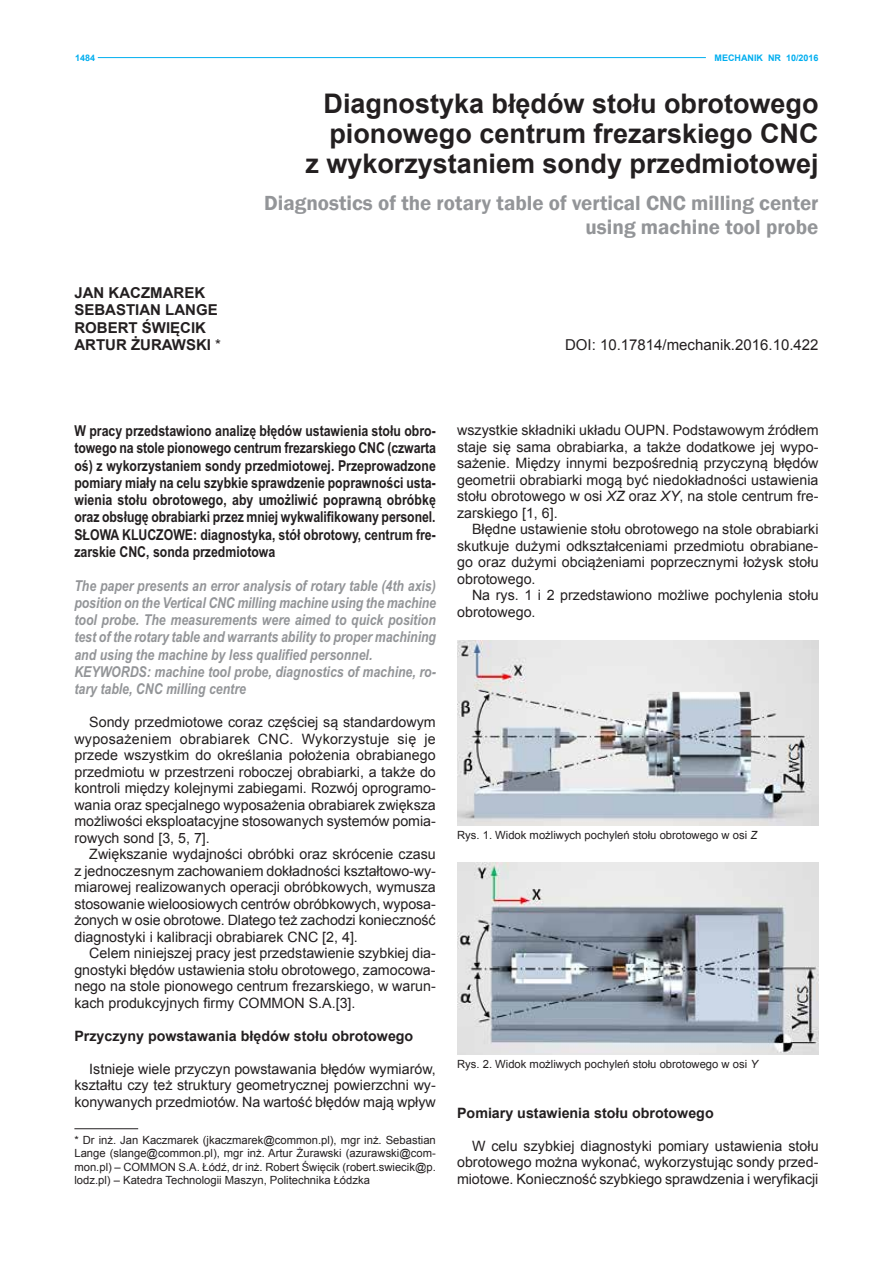
<style>
.page{position:relative;width:893px;height:1263px;background:#fff}
.page>*{position:absolute;margin:0;border:0;box-sizing:border-box;transform-origin:0 0}
.t1{font:700 27px/30px "Arial";color:#231f20;text-align:right}
.t2{font:600 21px/24px "Franklin Gothic";color:#939598;text-align:right}
.t3{font:700 15px/17.2px "Arial Narrow CE";color:#231f20;text-align:justify}
.t4{font:italic 700 15px/17.2px "Arial Narrow CE";color:#939598}
.t5{font:700 15px/17.2px "Arial";color:#231f20}
.t6{font:15px "Arial";color:#231f20}
.t7{font:14.25px/16.5px "Arial";color:#231f20;text-align:justify}
.t8{font:700 14.25px "Arial";color:#231f20}
.t9{font:11.25px/13.5px "Arial";color:#231f20;text-align:justify}
.t10{font:700 9px "Arial";color:#00aeef}
.s1{font-weight:400}
.s2{font-style:italic}
</style>
<div class="page">
<hr style="left:98px;top:57px;width:608px;height:1px;background:#00aeef">
<hr style="left:74px;top:1128px;width:64px;height:1px;background:#231f20">
<img style="left:457px;top:640px;width:361px;height:186px">
<img style="left:457px;top:862px;width:361px;height:192px">
<p class="t10" style="left:75px;top:51px;width:22px">1484</p>
<p class="t10" style="left:714px;top:51px;width:106px">MECHANIK NR 10/2016</p>
<p class="t5" style="left:74px;top:285px;width:148px">JAN KACZMAREK<br>SEBASTIAN LANGE<br>ROBERT ŚWIĘCIK<br>ARTUR ŻURAWSKI <span class="s1">*</span></p>
<h1 class="t1" style="left:305px;top:90px;width:515px">Diagnostyka błędów stołu obrotowego pionowego centrum frezarskiego CNC<br>z wykorzystaniem sondy przedmiotowej</h1>
<h2 class="t2" style="left:264px;top:191px;width:556px">Diagnostics of the rotary table of vertical CNC milling center using machine tool probe</h2>
<p class="t6" style="left:565px;top:335px;width:255px">DOI: 10.17814/mechanik.2016.10.422</p>
<p class="t3" style="left:74px;top:422px;width:363px">W pracy przedstawiono analizę błędów ustawienia stołu obro&shy;towego na stole pionowego centrum frezarskiego CNC (czwarta oś) z wykorzystaniem sondy przedmiotowej. Przeprowadzone pomiary miały na celu szybkie sprawdzenie poprawności usta&shy;wienia stołu obrotowego, aby umożliwić poprawną obróbkę oraz obsługę obrabiarki przez mniej wykwalifikowany personel.<br>SŁOWA KLUCZOWE: diagnostyka, stół obrotowy, centrum fre&shy;zarskie CNC, sonda przedmiotowa</p>
<p class="t4" style="left:74px;top:576px;width:363px">The paper presents an error analysis of rotary table (4th axis) position on the Vertical CNC milling machine using the machine tool probe. The measurements were aimed to quick position test of the rotary table and warrants ability to proper machining and using the machine by less qualified personnel.<br>KEYWORDS: machine tool probe, diagnostics of machine, ro&shy;tary table, CNC milling centre</p>
<p class="t7" style="left:74px;top:714px;width:363px;text-indent:15px">Sondy przedmiotowe coraz częściej są standardowym wyposażeniem obrabiarek CNC. Wykorzystuje się je przede wszystkim do określania położenia obrabianego przedmiotu w przestrzeni roboczej obrabiarki, a także do kontroli między kolejnymi zabiegami. Rozwój oprogramo&shy;wania oraz specjalnego wyposażenia obrabiarek zwiększa możliwości eksploatacyjne stosowanych systemów pomia&shy;rowych sond [3, 5, 7].</p>
<p class="t7" style="left:74px;top:846px;width:363px;text-indent:15px">Zwiększanie wydajności obróbki oraz skrócenie czasu z jednoczesnym zachowaniem dokładności kształtowo-wy&shy;miarowej realizowanych operacji obróbkowych, wymusza stosowanie wieloosiowych centrów obróbkowych, wyposa&shy;żonych w osie obrotowe. Dlatego też zachodzi konieczność diagnostyki i kalibracji obrabiarek CNC [2, 4].</p>
<p class="t7" style="left:74px;top:945px;width:363px;text-indent:15px">Celem niniejszej pracy jest przedstawienie szybkiej dia&shy;gnostyki błędów ustawienia stołu obrotowego, zamocowa&shy;nego na stole pionowego centrum frezarskiego, w warun&shy;kach produkcyjnych firmy COMMON S.A.[3].</p>
<p class="t8" style="left:74px;top:1026px;width:340px">Przyczyny powstawania błędów stołu obrotowego</p>
<p class="t7" style="left:74px;top:1060px;width:363px;text-indent:15px">Istnieje wiele przyczyn powstawania błędów wymiarów, kształtu czy też struktury geometrycznej powierzchni wy&shy;konywanych przedmiotów. Na wartość błędów mają wpływ</p>
<p class="t9" style="left:74px;top:1133px;width:363px">* Dr inż. Jan Kaczmarek (jkaczmarek@common.pl), mgr inż. Sebastian Lange (slange@common.pl), mgr inż. Artur Żurawski (azurawski@com&shy;mon.pl) – COMMON S.A. Łódź, dr inż. Robert Święcik (robert.swiecik@p. lodz.pl) – Katedra Technologii Maszyn, Politechnika Łódzka</p>
<p class="t7" style="left:457px;top:422px;width:363px">wszystkie składniki układu OUPN. Podstawowym źródłem staje się sama obrabiarka, a także dodatkowe jej wypo&shy;sażenie. Między innymi bezpośrednią przyczyną błędów geometrii obrabiarki mogą być niedokładności ustawienia stołu obrotowego w osi <span class="s2">XZ</span> oraz <span class="s2">XY</span>, na stole centrum fre&shy;zarskiego [1, 6].</p>
<p class="t7" style="left:457px;top:521px;width:363px;text-indent:15px">Błędne ustawienie stołu obrotowego na stole obrabiarki skutkuje dużymi odkształceniami przedmiotu obrabiane&shy;go oraz dużymi obciążeniami poprzecznymi łożysk stołu obrotowego.</p>
<p class="t7" style="left:457px;top:587px;width:363px;text-indent:15px">Na rys. 1 i 2 przedstawiono możliwe pochylenia stołu obrotowego.</p>
<p class="t9" style="left:457px;top:828px;width:302px">Rys. 1. Widok możliwych pochyleń stołu obrotowego w osi <span class="s2">Z</span></p>
<p class="t9" style="left:457px;top:1057px;width:302px">Rys. 2. Widok możliwych pochyleń stołu obrotowego w osi <span class="s2">Y</span></p>
<p class="t8" style="left:457px;top:1103px;width:258px">Pomiary ustawienia stołu obrotowego</p>
<p class="t7" style="left:457px;top:1137px;width:363px;text-indent:15px">W celu szybkiej diagnostyki pomiary ustawienia stołu obrotowego można wykonać, wykorzystując sondy przed&shy;miotowe. Konieczność szybkiego sprawdzenia i weryfikacji</p>
</div>
